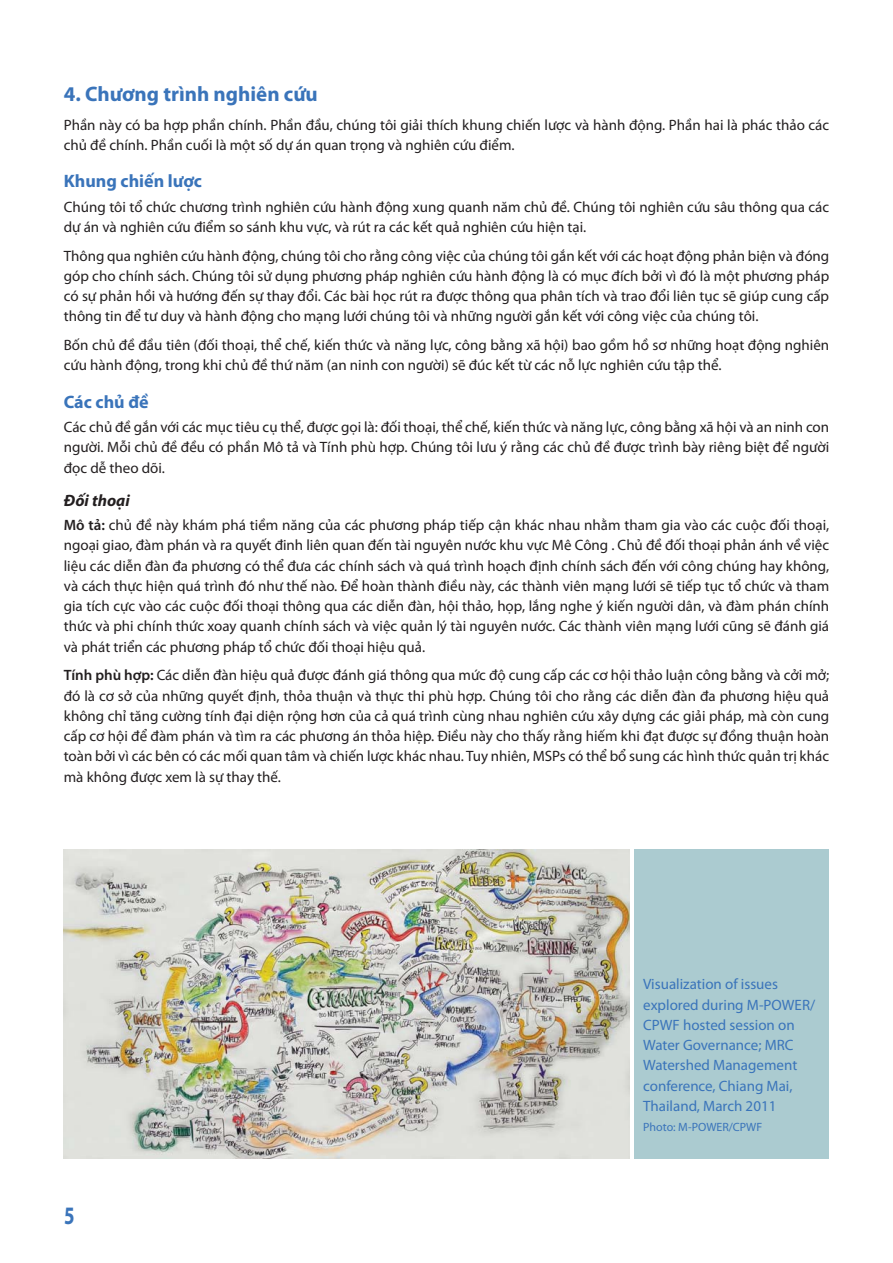
<style>
.page{position:relative;width:893px;height:1263px;background:#fff}
.page>*{position:absolute;margin:0;border:0;box-sizing:border-box;transform-origin:0 0}
.t1{font:700 25.2px "Myriad Pro";color:#3a74ba;scale:.75 1}
.t2{font:700 21px "Myriad Pro";color:#3a74ba}
.t3{font:700 18px "Myriad Pro";color:#3a74ba}
.t4{font:italic 700 16.5px "Myriad Pro";color:#231f20}
.t5{font:15px/20.2px "Myriad Pro";color:#231f20;text-align:justify}
.t6{font:15px/20.2px "Myriad Pro";color:#3a74ba}
.t7{font:12px "Myriad Pro";color:#3a74ba}
.s1{font-weight:600}
</style>
<div class="page">
<div style="left:635px;top:849px;width:194px;height:310px;background:#abcbd0"></div>
<img style="left:64px;top:849px;width:565px;height:310px">
<h2 class="t2" style="left:64px;top:86px;width:256px">4. Chương trình nghiên cứu</h2>
<p class="t5" style="left:64px;top:116px;width:767px">Phần này có ba hợp phần chính. Phần đầu, chúng tôi giải thích khung chiến lược và hành động. Phần hai là phác thảo các chủ đề chính. Phần cuối là một số dự án quan trọng và nghiên cứu điểm.</p>
<p class="t3" style="left:64px;top:174px;width:140px">Khung chiến lược</p>
<p class="t5" style="left:64px;top:198px;width:767px">Chúng tôi tổ chức chương trình nghiên cứu hành động xung quanh năm chủ đề. Chúng tôi nghiên cứu sâu thông qua các dự án và nghiên cứu điểm so sánh khu vực, và rút ra các kết quả nghiên cứu hiện tại.</p>
<p class="t5" style="left:64px;top:247px;width:767px">Thông qua nghiên cứu hành động, chúng tôi cho rằng công việc của chúng tôi gắn kết với các hoạt động phản biện và đóng góp cho chính sách. Chúng tôi sử dụng phương pháp nghiên cứu hành động là có mục đích bởi vì đó là một phương pháp có sự phản hồi và hướng đến sự thay đổi. Các bài học rút ra được thông qua phân tích và trao đổi liên tục sẽ giúp cung cấp thông tin để tư duy và hành động cho mạng lưới chúng tôi và những người gắn kết với công việc của chúng tôi.</p>
<p class="t5" style="left:64px;top:336px;width:767px">Bốn chủ đề đầu tiên (đối thoại, thể chế, kiến thức và năng lực, công bằng xã hội) bao gồm hồ sơ những hoạt động nghiên cứu hành động, trong khi chủ đề thứ năm (an ninh con người) sẽ đúc kết từ các nỗ lực nghiên cứu tập thể.</p>
<p class="t3" style="left:64px;top:395px;width:86px">Các chủ đề</p>
<p class="t5" style="left:64px;top:418px;width:767px">Các chủ đề gắn với các mục tiêu cụ thể, được gọi là: đối thoại, thể chế, kiến thức và năng lực, công bằng xã hội và an ninh con người. Mỗi chủ đề đều có phần Mô tả và Tính phù hợp. Chúng tôi lưu ý rằng các chủ đề được trình bày riêng biệt để người đọc dễ theo dõi.</p>
<p class="t4" style="left:64px;top:490px;width:68px">Đối thoại</p>
<p class="t5" style="left:64px;top:516px;width:767px"><span class="s1">Mô tả:</span> chủ đề này khám phá tiềm năng của các phương pháp tiếp cận khác nhau nhằm tham gia vào các cuộc đối thoại, ngoại giao, đàm phán và ra quyết đinh liên quan đến tài nguyên nước khu vực Mê Công . Chủ đề đối thoại phản ánh về việc liệu các diễn đàn đa phương có thể đưa các chính sách và quá trình hoạch định chính sách đến với công chúng hay không, và cách thực hiện quá trình đó như thế nào. Để hoàn thành điều này, các thành viên mạng lưới sẽ tiếp tục tổ chức và tham gia tích cực vào các cuộc đối thoại thông qua các diễn đàn, hội thảo, họp, lắng nghe ý kiến người dân, và đàm phán chính thức và phi chính thức xoay quanh chính sách và việc quản lý tài nguyên nước. Các thành viên mạng lưới cũng sẽ đánh giá và phát triển các phương pháp tổ chức đối thoại hiệu quả.</p>
<p class="t5" style="left:64px;top:667px;width:767px"><span class="s1">Tính phù hợp:</span> Các diễn đàn hiệu quả được đánh giá thông qua mức độ cung cấp các cơ hội thảo luận công bằng và cởi mở; đó là cơ sở của những quyết định, thỏa thuận và thực thi phù hợp. Chúng tôi cho rằng các diễn đàn đa phương hiệu quả không chỉ tăng cường tính đại diện rộng hơn của cả quá trình cùng nhau nghiên cứu xây dựng các giải pháp, mà còn cung cấp cơ hội để đàm phán và tìm ra các phương án thỏa hiệp. Điều này cho thấy rằng hiếm khi đạt được sự đồng thuận hoàn toàn bởi vì các bên có các mối quan tâm và chiến lược khác nhau. Tuy nhiên, MSPs có thể bổ sung các hình thức quản trị khác mà không được xem là sự thay thế.</p>
<h1 class="t1" style="left:64px;top:1206px;width:15px">5</h1>
<p class="t6" style="left:643px;top:976px;width:174px">Visualization of issues explored during M-POWER/<br>CPWF hosted session on<br>Water Governance; MRC<br>Watershed Management conference, Chiang Mai,<br>Thailand, March 2011</p>
<p class="t7" style="left:643px;top:1122px;width:121px">Photo: M-POWER/CPWF</p>
</div>
